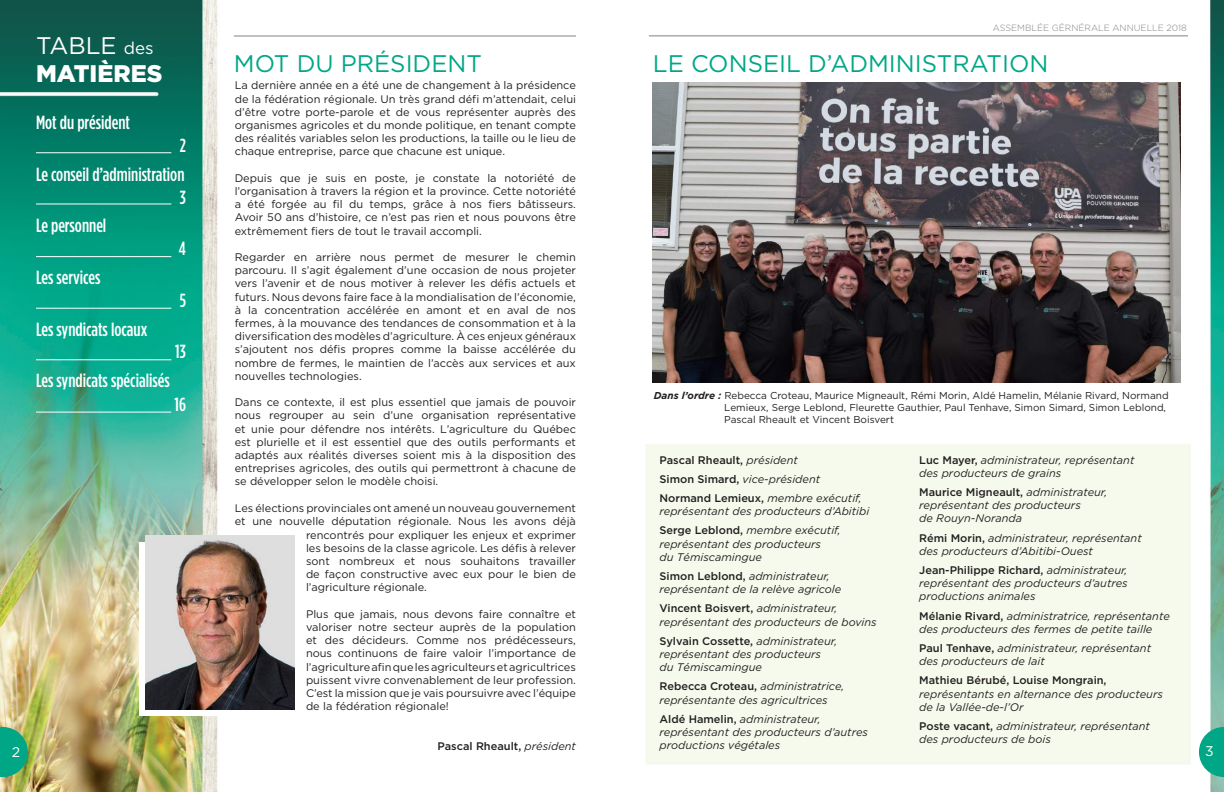
<style>
.page{position:relative;width:1224px;height:792px;background:#fff}
.page>*{position:absolute;margin:0;border:0;box-sizing:border-box;transform-origin:0 0}
.t1{font:24px "Gotham";color:#00a786}
.t2{font:900 24px/28.8px "Gotham";color:#fff}
.t3{font:500 19px/28.8px "Gotham Condensed";color:#fff;text-align:right}
.t4{font:14px "Gotham";color:#fff}
.t5{font:11px/13.2px "Gotham";color:#231f20;text-align:justify}
.t6{font:italic 11px/13.2px "Gotham";color:#231f20}
.t7{font:500 11px/19.2px "Gotham";color:#231f20}
.t8{font:10px/12px "Gotham";color:#231f20}
.t9{font:300 9px "Gotham";color:#808285}
.s1{font-weight:400}
.s2{font-weight:400;font-size:17px}
.s3{font-weight:400;font-style:italic}
.s4{font-weight:700;font-style:italic}
.s5{font-weight:500;font-style:normal}
</style>
<div class="page">
<img style="left:0;top:0;width:1224px;height:792px">
<img style="left:653px;top:83px;width:528px;height:299px">
<div style="left:139px;top:542px;width:150px;height:174px;background:#fff"></div>
<img style="left:145px;top:536px;width:150px;height:174px">
<hr style="left:234px;top:36px;width:342px;height:1px;background:#808285">
<hr style="left:649px;top:36px;width:539px;height:1px;background:#808285">
<svg style="left:0;top:727px;width:28px;height:50px"></svg>
<svg style="left:1199px;top:727px;width:25px;height:50px"></svg>
<hr style="left:36px;top:153px;width:135px;height:1px;background:#fff">
<hr style="left:36px;top:204px;width:135px;height:1px;background:#fff">
<hr style="left:36px;top:256px;width:135px;height:1px;background:#fff">
<hr style="left:36px;top:308px;width:135px;height:1px;background:#fff">
<hr style="left:36px;top:360px;width:135px;height:1px;background:#fff">
<hr style="left:36px;top:412px;width:135px;height:1px;background:#fff">
<h1 class="t2" style="left:36px;top:30px;width:128px"><span class="s1">TABLE</span> <span class="s2">des<br></span>MATIÈRES</h1>
<h2 class="t3" style="left:36px;top:108px;width:96px">Mot du président</h2>
<h2 class="t3" style="left:36px;top:131px;width:151px">2<br>Le conseil d’administration</h2>
<h2 class="t3" style="left:180px;top:182px;width:8px">3</h2>
<h2 class="t3" style="left:36px;top:211px;width:72px">Le personnel</h2>
<h2 class="t3" style="left:179px;top:234px;width:9px">4</h2>
<h2 class="t3" style="left:36px;top:263px;width:66px">Les services</h2>
<h2 class="t3" style="left:180px;top:285px;width:8px">5</h2>
<h2 class="t3" style="left:36px;top:314px;width:113px">Les syndicats locaux</h2>
<h2 class="t3" style="left:175px;top:337px;width:12px">13</h2>
<h2 class="t3" style="left:36px;top:366px;width:135px">Les syndicats spécialisés</h2>
<h2 class="t3" style="left:175px;top:390px;width:13px">16</h2>
<p class="t4" style="left:12px;top:745px;width:10px">2</p>
<h1 class="t1" style="left:234px;top:50px;width:250px">MOT DU PRÉSIDENT</h1>
<p class="t5" style="left:235px;top:79px;width:343px">La dernière année en a été une de changement à la présidence de la fédération régionale. Un très grand défi m’attendait, celui d’être votre porte-parole et de vous représenter auprès des organismes agricoles et du monde politique, en tenant compte des réalités variables selon les productions, la taille ou le lieu de chaque entreprise, parce que chacune est unique.</p>
<p class="t5" style="left:235px;top:171px;width:343px">Depuis que je suis en poste, je constate la notoriété de l’organisation à travers la région et la province. Cette notoriété a été forgée au fil du temps, grâce à nos fiers bâtisseurs.<br>Avoir 50 ans d’histoire, ce n’est pas rien et nous pouvons être extrêmement fiers de tout le travail accompli.</p>
<p class="t5" style="left:235px;top:250px;width:343px">Regarder en arrière nous permet de mesurer le chemin parcouru. Il s’agit également d’une occasion de nous projeter vers l’avenir et de nous motiver à relever les défis actuels et futurs. Nous devons faire face à la mondialisation de l’économie, à la concentration accélérée en amont et en aval de nos fermes, à la mouvance des tendances de consommation et à la diversification des modèles d’agriculture. À ces enjeux généraux s’ajoutent nos défis propres comme la baisse accélérée du nombre de fermes, le maintien de l’accès aux services et aux nouvelles technologies.</p>
<p class="t5" style="left:235px;top:396px;width:343px">Dans ce contexte, il est plus essentiel que jamais de pouvoir nous regrouper au sein d’une organisation représentative et unie pour défendre nos intérêts. L’agriculture du Québec est plurielle et il est essentiel que des outils performants et adaptés aux réalités diverses soient mis à la disposition des entreprises agricoles, des outils qui permettront à chacune de se développer selon le modèle choisi.</p>
<p class="t5" style="left:235px;top:501px;width:343px">Les élections provinciales ont amené un nouveau gouvernement et une nouvelle députation régionale. Nous les avons déjà</p>
<p class="t5" style="left:306px;top:528px;width:272px">rencontrés pour expliquer les enjeux et exprimer les besoins de la classe agricole. Les défis à relever sont nombreux et nous souhaitons travailler de façon constructive avec eux pour le bien de l’agriculture régionale.</p>
<p class="t5" style="left:306px;top:607px;width:272px">Plus que jamais, nous devons faire connaître et valoriser notre secteur auprès de la population et des décideurs. Comme nos prédécesseurs, nous continuons de faire valoir l’importance de l’agriculture afin que les agriculteurs et agricultrices puissent vivre convenablement de leur profession.<br>C’est la mission que je vais poursuivre avec l’équipe de la fédération régionale!</p>
<p class="t7" style="left:438px;top:736px;width:140px">Pascal Rheault, <span class="s3">président</span></p>
<p class="t9" style="left:993px;top:23px;width:196px">ASSEMBLÉE GÉRNÉRALE ANNUELLE 2018</p>
<h1 class="t1" style="left:653px;top:50px;width:397px">LE CONSEIL D’ADMINISTRATION</h1>
<p class="t8" style="left:724px;top:389px;width:446px;text-indent:-70px"><span class="s4">Dans l’ordre :</span> Rebecca Croteau, Maurice Migneault, Rémi Morin, Aldé Hamelin, Mélanie Rivard, Normand<br>Lemieux, Serge Leblond, Fleurette Gauthier, Paul Tenhave, Simon Simard, Simon Leblond,<br>Pascal Rheault et Vincent Boisvert</p>
<p class="t7" style="left:660px;top:450px;width:204px">Pascal Rheault, <span class="s3">président<br></span>Simon Simard, <span class="s3">vice-président<br></span>Normand Lemieux, <span class="s3">membre exécutif,</span></p>
<p class="t6" style="left:660px;top:502px;width:211px;line-height:19.2px">représentant des producteurs d’Abitibi<br><span class="s5">Serge Leblond,</span> membre exécutif,</p>
<p class="t6" style="left:660px;top:537px;width:163px">représentant des producteurs du Témiscamingue</p>
<p class="t6" style="left:660px;top:569px;width:183px"><span class="s5">Simon Leblond,</span> administrateur, représentant de la relève agricole</p>
<p class="t6" style="left:660px;top:602px;width:219px"><span class="s5">Vincent Boisvert,</span> administrateur, représentant des producteurs de bovins</p>
<p class="t6" style="left:660px;top:634px;width:179px"><span class="s5">Sylvain Cossette,</span> administrateur, représentant des producteurs du Témiscamingue</p>
<p class="t6" style="left:660px;top:680px;width:186px"><span class="s5">Rebecca Croteau,</span> administratrice, représentante des agricultrices</p>
<p class="t6" style="left:660px;top:712px;width:210px"><span class="s5">Aldé Hamelin,</span> administrateur, représentant des producteurs d’autres productions végétales</p>
<p class="t6" style="left:919px;top:453px;width:217px"><span class="s5">Luc Mayer,</span> administrateur, représentant des producteurs de grains</p>
<p class="t6" style="left:919px;top:485px;width:189px"><span class="s5">Maurice Migneault,</span> administrateur, représentant des producteurs<br>de Rouyn-Noranda</p>
<p class="t6" style="left:919px;top:531px;width:224px"><span class="s5">Rémi Morin,</span> administrateur, représentant des producteurs d’Abitibi-Ouest</p>
<p class="t6" style="left:919px;top:563px;width:210px;text-align:justify"><span class="s5">Jean-Philippe Richard,</span> administrateur, représentant des producteurs d’autres productions animales</p>
<p class="t6" style="left:919px;top:609px;width:252px"><span class="s5">Mélanie Rivard,</span> administratrice, représentante des producteurs des fermes de petite taille</p>
<p class="t6" style="left:919px;top:641px;width:233px"><span class="s5">Paul Tenhave,</span> administrateur, représentant des producteurs de lait</p>
<p class="t7" style="left:919px;top:671px;width:189px">Mathieu Bérubé, Louise Mongrain,</p>
<p class="t6" style="left:919px;top:687px;width:245px">représentants en alternance des producteurs de la Vallée-de-l’Or</p>
<p class="t6" style="left:919px;top:719px;width:232px"><span class="s5">Poste vacant,</span> administrateur, représentant des producteurs de bois</p>
<p class="t4" style="left:1205px;top:744px;width:10px">3</p>
</div>
